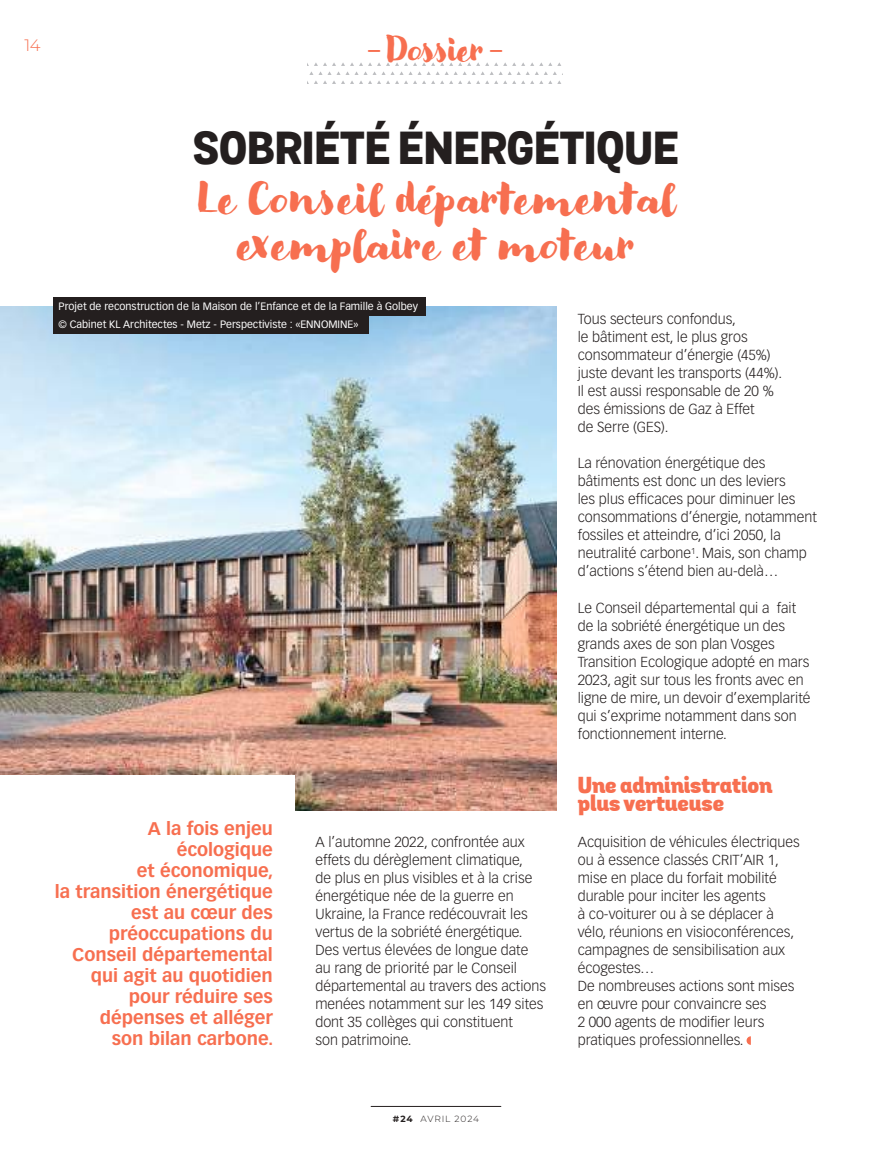
<style>
.page{position:relative;width:872px;height:1149px;background:#fff}
.page>*{position:absolute;margin:0;border:0;box-sizing:border-box;transform-origin:0 0}
.t1{font:45px "Grota Sans Extra Bold 04121";color:#241f1f}
.t2{font:39px/46.8px "Modern Love";letter-spacing:.01em;color:#f76f50;text-align:center}
.t3{font:30.45px "Modern Love";letter-spacing:-.03em;color:#f76f50}
.t4{font:22.5px/18px "Grota Sans Alt Black 43825";letter-spacing:-.005em;color:#f76f50}
.t5{font:700 18px/21px "Vectora LT Std";color:#f76f50;text-align:right}
.t6{font:300 16.5px "Montserrat";color:#f76f50}
.t7{font:300 14.25px/18px "Vectora LT Pro";color:#241f1f}
.t8{font:10.5px/17.7px "Vectora LT Pro";color:#fff}
.t9{font:300 9px "Montserrat";letter-spacing:.095em;color:#241f1f}
.s1{font-family:"Grota Sans Regular 86467"}
.s2{font-weight:700}
</style>
<div class="page">
<hr style="left:371px;top:1105px;width:130px;height:1px;background:#241f1f">
<svg style="left:307px;top:62px;width:256px;height:22px"></svg>
<img style="left:0;top:306px;width:556px;height:504px">
<div style="left:0;top:774px;width:294px;height:332px;background:#fff"></div>
<div style="left:53px;top:297px;width:373px;height:18px;background:#241f1f"></div>
<div style="left:53px;top:314px;width:316px;height:19px;background:#241f1f"></div>
<svg style="left:746px;top:1036px;width:5px;height:8px"></svg>
<p class="t6" style="left:24px;top:33px;width:18px">14</p>
<h3 class="t3" style="left:366px;top:32px;width:139px"><span class="s1">-</span> Dossier <span class="s1">-</span></h3>
<h1 class="t1" style="left:193px;top:120px;width:487px">SOBRIÉTÉ ÉNERGÉTIQUE</h1>
<h2 class="t2" style="left:196px;top:175px;width:481px">Le Conseil départemental exemplaire et moteur</h2>
<p class="t8" style="left:58px;top:298px;width:361px">Projet de reconstruction de la Maison de l’Enfance et de la Famille à Golbey © Cabinet KL Architectes - Metz - Perspectiviste : «ENNOMINE»</p>
<p class="t5" style="left:55px;top:817px;width:220px">A la fois enjeu écologique<br>et économique,<br>la transition énergétique est au cœur des préoccupations du<br>Conseil départemental qui agit au quotidien pour réduire ses dépenses et alléger<br>son bilan carbone.</p>
<p class="t7" style="left:315px;top:832px;width:232px">A l’automne 2022, confrontée aux effets du dérèglement climatique,<br>de plus en plus visibles et à la crise énergétique née de la guerre en<br>Ukraine, la France redécouvrait les vertus de la sobriété énergétique.<br>Des vertus élevées de longue date au rang de priorité par le Conseil départemental au travers des actions menées notamment sur les 149 sites dont 35 collèges qui constituent<br>son patrimoine.</p>
<p class="t9" style="left:393px;top:1112px;width:88px"><span class="s2">#24</span> AVRIL 2024</p>
<p class="t7" style="left:578px;top:310px;width:206px">Tous secteurs confondus,<br>le bâtiment est, le plus gros consommateur d’énergie (45%) juste devant les transports (44%).<br>Il est aussi responsable de 20 % des émissions de Gaz à Effet<br>de Serre (GES).</p>
<p class="t7" style="left:578px;top:454px;width:240px">La rénovation énergétique des bâtiments est donc un des leviers<br>les plus efficaces pour diminuer les consommations d’énergie, notamment fossiles et atteindre, d’ici 2050, la neutralité carbone<sup>1</sup>. Mais, son champ d’actions s’étend bien au-delà…</p>
<p class="t7" style="left:578px;top:598px;width:234px">Le Conseil départemental qui a fait de la sobriété énergétique un des grands axes de son plan Vosges Transition Ecologique adopté en mars 2023, agit sur tous les fronts avec en ligne de mire, un devoir d’exemplarité qui s’exprime notamment dans son fonctionnement interne.</p>
<h3 class="t4" style="left:578px;top:777px;width:196px">Une administration plus vertueuse</h3>
<p class="t7" style="left:578px;top:832px;width:223px">Acquisition de véhicules électriques ou à essence classés CRIT’AIR 1, mise en place du forfait mobilité durable pour inciter les agents<br>à co-voiturer ou à se déplacer à vélo, réunions en visioconférences, campagnes de sensibilisation aux écogestes…<br>De nombreuses actions sont mises en œuvre pour convaincre ses<br>2 000 agents de modifier leurs pratiques professionnelles.</p>
</div>
